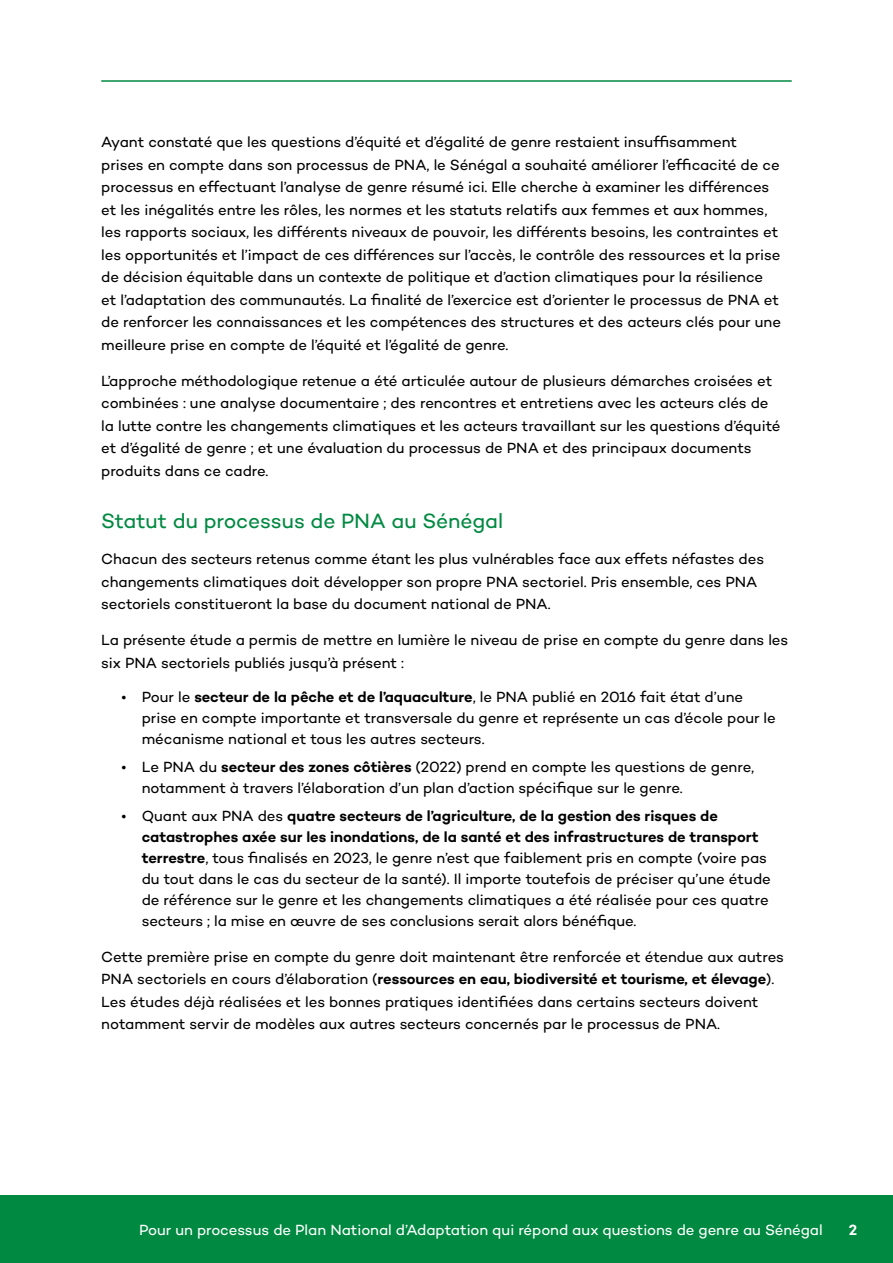
<style>
.page{position:relative;width:893px;height:1263px;background:#fff}
.page>*{position:absolute;margin:0;border:0;box-sizing:border-box;transform-origin:0 0}
.t1{font:21px "Campton";letter-spacing:-.005em;color:#008941}
.t2{font:15px/22.5px "Campton";letter-spacing:-.005em;color:#000}
.t3{font:15px "Campton";letter-spacing:-.005em;color:#fff}
.t4{font:600 15px "Campton";color:#fff}
.s1{font-weight:600}
</style>
<div class="page">
<hr style="left:101px;top:80px;width:691px;height:2px;background:#008941">
<div style="left:0;top:1195px;width:893px;height:68px;background:#008941"></div>
<p class="t2" style="left:101px;top:130px;width:681px">Ayant constaté que les questions d’équité et d’égalité de genre restaient insuffisamment prises en compte dans son processus de PNA, le Sénégal a souhaité améliorer l’efficacité de ce processus en effectuant l’analyse de genre résumé ici. Elle cherche à examiner les différences et les inégalités entre les rôles, les normes et les statuts relatifs aux femmes et aux hommes, les rapports sociaux, les différents niveaux de pouvoir, les différents besoins, les contraintes et les opportunités et l’impact de ces différences sur l’accès, le contrôle des ressources et la prise de décision équitable dans un contexte de politique et d’action climatiques pour la résilience et l’adaptation des communautés. La finalité de l’exercice est d’orienter le processus de PNA et de renforcer les connaissances et les compétences des structures et des acteurs clés pour une meilleure prise en compte de l’équité et l’égalité de genre.</p>
<p class="t2" style="left:101px;top:369px;width:681px">L’approche méthodologique retenue a été articulée autour de plusieurs démarches croisées et combinées : une analyse documentaire ; des rencontres et entretiens avec les acteurs clés de la lutte contre les changements climatiques et les acteurs travaillant sur les questions d’équité et d’égalité de genre ; et une évaluation du processus de PNA et des principaux documents produits dans ce cadre.</p>
<h1 class="t1" style="left:101px;top:508px;width:403px">Statut du processus de PNA au Sénégal</h1>
<p class="t2" style="left:101px;top:547px;width:664px">Chacun des secteurs retenus comme étant les plus vulnérables face aux effets néfastes des changements climatiques doit développer son propre PNA sectoriel. Pris ensemble, ces PNA sectoriels constitueront la base du document national de PNA.</p>
<p class="t2" style="left:101px;top:628px;width:688px">La présente étude a permis de mettre en lumière le niveau de prise en compte du genre dans les six PNA sectoriels publiés jusqu’à présent :</p>
<p class="t2" style="left:142px;top:686px;width:636px;line-height:21px;text-indent:-20px">• Pour le <span class="s1">secteur de la pêche et de l’aquaculture</span>, le PNA publié en 2016 fait état d’une prise en compte importante et transversale du genre et représente un cas d’école pour le mécanisme national et tous les autres secteurs.</p>
<p class="t2" style="left:142px;top:756px;width:614px;line-height:21px;text-indent:-20px">• Le PNA du <span class="s1">secteur des zones côtières</span> (2022) prend en compte les questions de genre, notamment à travers l’élaboration d’un plan d’action spécifique sur le genre.</p>
<p class="t2" style="left:142px;top:805px;width:631px;line-height:21px;text-indent:-20px">• Quant aux PNA des <span class="s1">quatre secteurs de l’agriculture, de la gestion des risques de catastrophes axée sur les inondations, de la santé et des infrastructures de transport terrestre</span>, tous finalisés en 2023, le genre n’est que faiblement pris en compte (voire pas du tout dans le cas du secteur de la santé). Il importe toutefois de préciser qu’une étude de référence sur le genre et les changements climatiques a été réalisée pour ces quatre secteurs ; la mise en œuvre de ses conclusions serait alors bénéfique.</p>
<p class="t2" style="left:101px;top:945px;width:684px">Cette première prise en compte du genre doit maintenant être renforcée et étendue aux autres PNA sectoriels en cours d’élaboration (<span class="s1">ressources en eau, biodiversité et tourisme, et élevage</span>).<br>Les études déjà réalisées et les bonnes pratiques identifiées dans certains secteurs doivent notamment servir de modèles aux autres secteurs concernés par le processus de PNA.</p>
<p class="t3" style="left:139px;top:1220px;width:685px">Pour un processus de Plan National d’Adaptation qui répond aux questions de genre au Sénégal</p>
<p class="t4" style="left:849px;top:1220px;width:10px">2</p>
</div>
